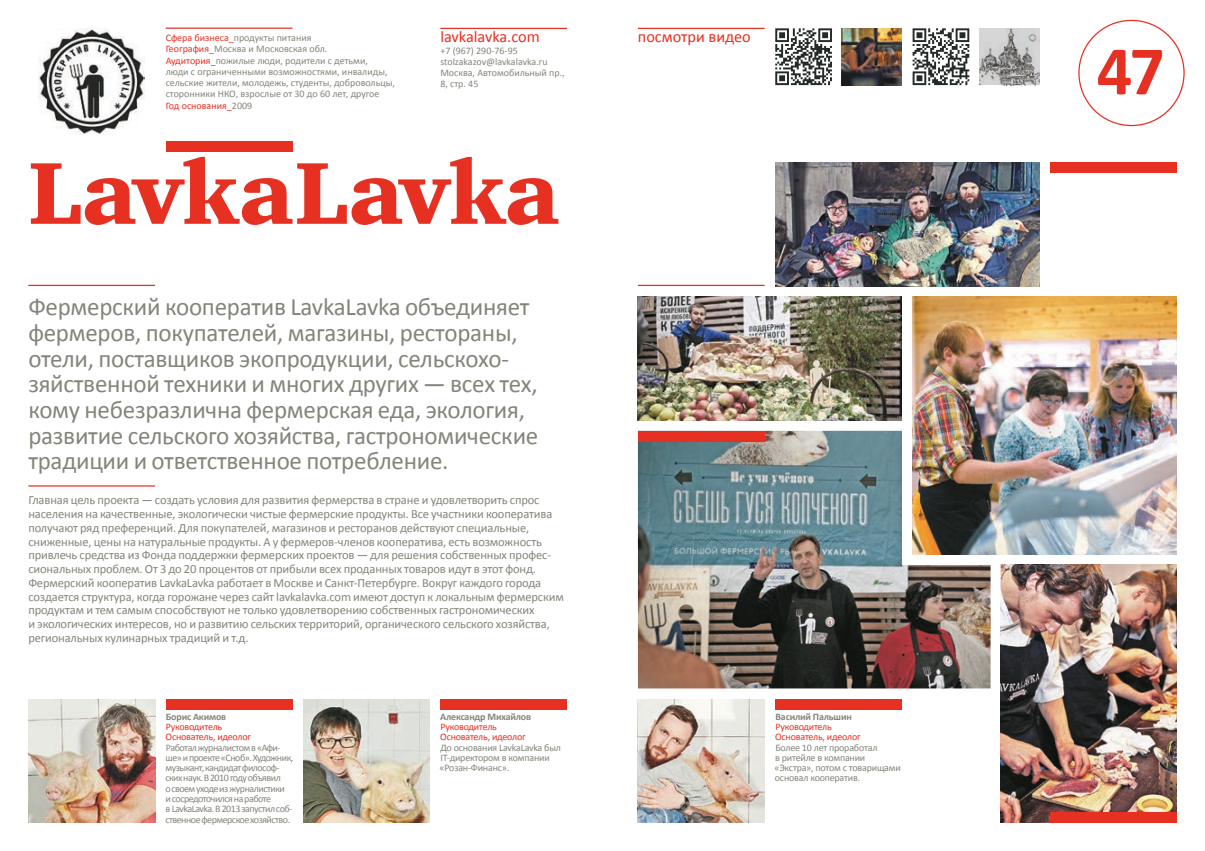
<style>
.page{position:relative;width:1205px;height:851px;background:#fff}
.page>*{position:absolute;margin:0;border:0;box-sizing:border-box;transform-origin:0 0}
.t1{font:900 90px "Charter C";letter-spacing:-.005em;color:#e63022}
.t2{font:700 70px "Calibri";color:#e63022}
.t3{font:25px/25.6px "Calibri";letter-spacing:-.01em;color:#82867a}
.t4{font:16.25px "Calibri";color:#e63022}
.t5{font:12.5px/13.8px "Calibri";letter-spacing:-.01em;color:#82867a}
.t6{font:10px/11.2px "Calibri";color:#82867a}
.t7{font:10px/10.2px "Calibri";letter-spacing:-.05em;color:#82867a}
.t8{font:10px/10.2px "Calibri";letter-spacing:-.02em;color:#82867a}
.t9{font:10px/10.2px "Calibri";letter-spacing:-.02em;color:#e63022}
.t10{font:700 10px "Calibri";letter-spacing:-.02em;color:#82867a}
.s1{color:#e63022}
</style>
<div class="page">
<img style="left:775px;top:162px;width:264px;height:124px">
<hr style="left:440px;top:28px;width:127px;height:1px;background:#e63022">
<img style="left:39px;top:28px;width:106px;height:107px">
<hr style="left:28px;top:485px;width:127px;height:1px;background:#e63022">
<hr style="left:166px;top:28px;width:126px;height:1px;background:#e63022">
<div style="left:166px;top:141px;width:126px;height:11px;background:#e63022"></div>
<hr style="left:28px;top:285px;width:127px;height:1px;background:#e63022">
<hr style="left:638px;top:285px;width:126px;height:1px;background:#e63022">
<img style="left:638px;top:699px;width:126px;height:123px">
<img style="left:303px;top:699px;width:127px;height:123px">
<img style="left:28px;top:699px;width:127px;height:123px">
<div style="left:166px;top:699px;width:126px;height:10px;background:#e63022"></div>
<div style="left:440px;top:699px;width:127px;height:10px;background:#e63022"></div>
<div style="left:775px;top:699px;width:127px;height:10px;background:#e63022"></div>
<hr style="left:638px;top:28px;width:126px;height:1px;background:#e63022">
<img style="left:842px;top:28px;width:60px;height:57px">
<img style="left:979px;top:28px;width:60px;height:57px">
<svg style="left:912px;top:28px;width:57px;height:57px"></svg>
<svg style="left:775px;top:28px;width:57px;height:57px"></svg>
<img style="left:912px;top:296px;width:264px;height:258px">
<img style="left:638px;top:431px;width:352px;height:257px">
<img style="left:638px;top:296px;width:264px;height:124px">
<img style="left:1000px;top:565px;width:176px;height:257px">
<div style="left:1050px;top:162px;width:126px;height:11px;background:#e63022"></div>
<div style="left:638px;top:431px;width:126px;height:10px;background:#e63022"></div>
<div style="left:1050px;top:811px;width:126px;height:11px;background:#e63022"></div>
<p class="t6" style="left:166px;top:32px;width:231px"><span class="s1">Сфера бизнеса_</span>продукты питания<br><span class="s1">География_</span>Москва и Московская обл.<br><span class="s1">Аудитория_</span>пожилые люди, родители с детьми,<br>люди с ограниченными возможностями, инвалиды, сельские жители, молодежь, студенты, добровольцы, сторонники НКО, взрослые от 30 до 60 лет, другое <span class="s1">Год основания_</span>2009</p>
<h3 class="t4" style="left:440px;top:27px;width:101px">lavkalavka.com</h3>
<p class="t6" style="left:440px;top:45px;width:126px">+7 (967) 290-76-95 stolzakazov@lavkalavka.ru<br>Москва, Автомобильный пр.,<br>8, стр. 45</p>
<h1 class="t1" style="left:28px;top:143px;width:533px">LavkaLavka</h1>
<p class="t3" style="left:28px;top:294px;width:511px">Фермерский кооператив LavkaLavka объединяет фермеров, покупателей, магазины, рестораны, отели, поставщиков экопродукции, сельскохо&shy;зяйственной техники и многих других — всех тех, кому небезразлична фермерская еда, экология, развитие сельского хозяйства, гастрономические традиции и ответственное потребление.</p>
<p class="t5" style="left:28px;top:493px;width:537px">Главная цель проекта — создать условия для развития фермерства в стране и удовлетворить спрос населения на качественные, экологически чистые фермерские продукты. Все участники кооператива получают ряд преференций. Для покупателей, магазинов и ресторанов действуют специальные, сниженные, цены на натуральные продукты. А у фермеров-членов кооператива, есть возможность привлечь средства из Фонда поддержки фермерских проектов — для решения собственных профес&shy;сиональных проблем. От 3 до 20 процентов от прибыли всех проданных товаров идут в этот фонд.<br>Фермерский кооператив LavkaLavka работает в Москве и Санкт-Петербурге. Вокруг каждого города создается структура, когда горожане через сайт lavkalavka.com имеют доступ к локальным фермерским продуктам и тем самым способствуют не только удовлетворению собственных гастрономических<br>и экологических интересов, но и развитию сельских территорий, органического сельского хозяйства, региональных кулинарных традиций и т.д.</p>
<p class="t10" style="left:166px;top:709px;width:62px">Борис Акимов</p>
<p class="t9" style="left:166px;top:721px;width:87px">Руководитель<br>Основатель, идеолог</p>
<p class="t7" style="left:165px;top:742px;width:130px">Работал журналистом в «Афи&shy;ше» и проекте «Сноб». Художник, музыкант, кандидат философ&shy;ских наук. В 2010 году объявил<br>о своем уходе из журналистики<br>и сосредоточился на работе<br>в LavkaLavka. В 2013 запустил соб&shy;ственное фермерское хозяйство.</p>
<p class="t10" style="left:440px;top:709px;width:92px">Александр Михайлов</p>
<p class="t9" style="left:440px;top:721px;width:87px">Руководитель<br>Основатель, идеолог</p>
<p class="t8" style="left:439px;top:742px;width:123px">До основания LavkaLavka был<br>IT-директором в компании «Розан-Финанс».</p>
<h3 class="t4" style="left:638px;top:27px;width:114px">посмотри видео</h3>
<p class="t10" style="left:775px;top:709px;width:78px">Василий Пальшин</p>
<p class="t9" style="left:775px;top:721px;width:87px">Руководитель<br>Основатель, идеолог</p>
<p class="t8" style="left:774px;top:742px;width:128px">Более 10 лет проработал<br>в ритейле в компании «Экстра», потом с товарищами основал кооператив.</p>
<h2 class="t2" style="left:1097px;top:26px;width:70px">47</h2>
</div>
